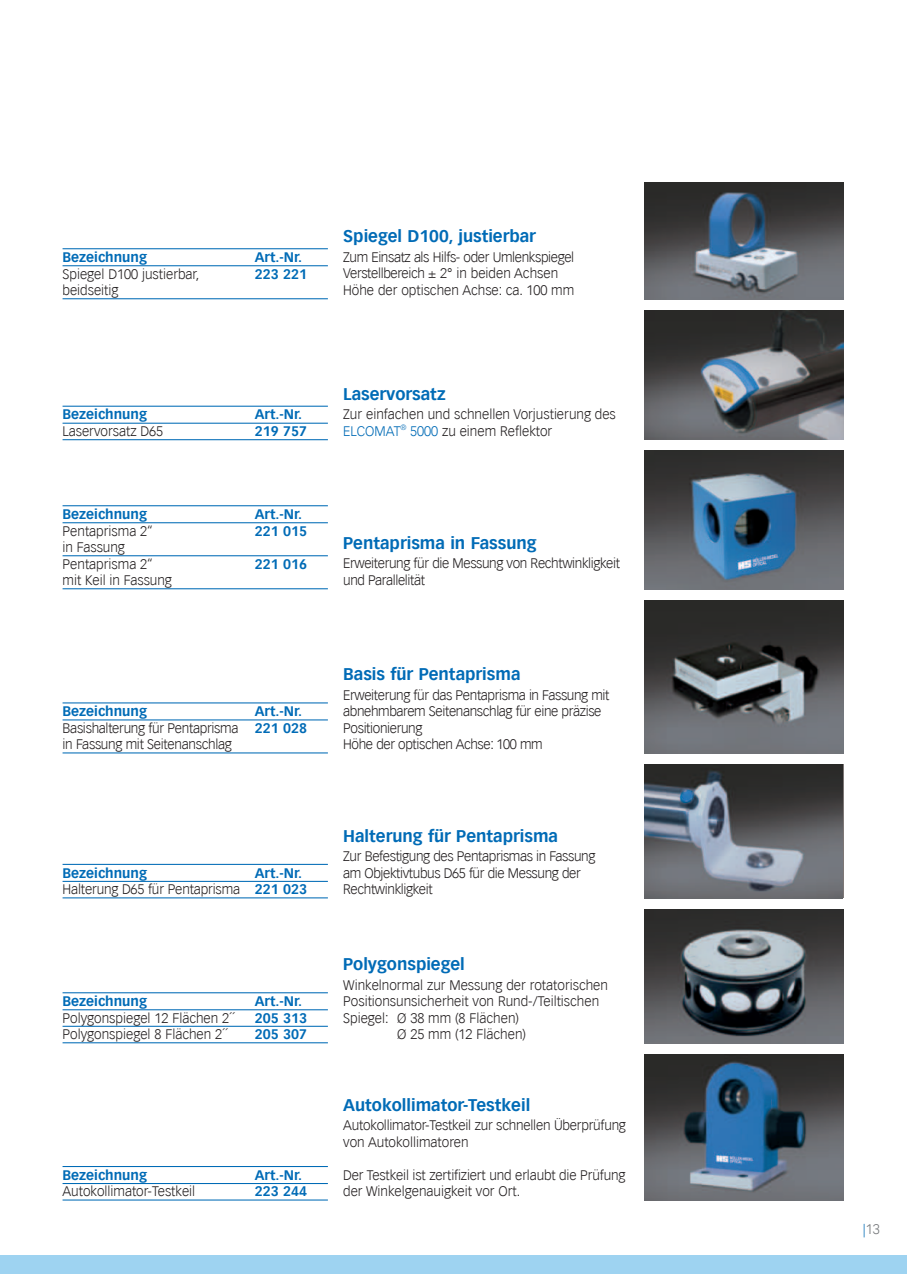
<style>
.page{position:relative;width:907px;height:1274px;background:#fff}
.page>*{position:absolute;margin:0;border:0;box-sizing:border-box;transform-origin:0 0}
.t1{font:700 16.5px "Vectora LH";color:#006bb6}
.t2{font:300 13.5px/16.5px "Vectora LH";letter-spacing:-.01em;color:#231f20}
.t3{font:700 13.5px "Vectora LH";color:#006bb6}
.t4{font:300 13.5px "Vectora LH";color:#006bb6}
.t5{font:300 13.5px "Vectora LH";color:#76787b}
.t6{font:300 7.5px "Vectora LH";color:#006bb6}
.s1{font-weight:700;color:#006bb6}
.s2{color:#006bb6}
</style>
<div class="page">
<hr style="left:63px;top:248px;width:265px;height:1px;background:#006bb6">
<hr style="left:63px;top:265px;width:265px;height:1px;background:#006bb6">
<hr style="left:63px;top:298px;width:265px;height:1px;background:#006bb6">
<hr style="left:63px;top:406px;width:265px;height:1px;background:#006bb6">
<hr style="left:63px;top:423px;width:265px;height:1px;background:#006bb6">
<hr style="left:63px;top:439px;width:265px;height:1px;background:#006bb6">
<hr style="left:63px;top:505px;width:265px;height:1px;background:#006bb6">
<hr style="left:63px;top:522px;width:265px;height:1px;background:#006bb6">
<hr style="left:63px;top:555px;width:265px;height:1px;background:#006bb6">
<hr style="left:63px;top:588px;width:265px;height:1px;background:#006bb6">
<hr style="left:63px;top:702px;width:265px;height:1px;background:#006bb6">
<hr style="left:63px;top:719px;width:265px;height:1px;background:#006bb6">
<hr style="left:63px;top:752px;width:265px;height:1px;background:#006bb6">
<hr style="left:63px;top:864px;width:265px;height:1px;background:#006bb6">
<hr style="left:63px;top:881px;width:265px;height:1px;background:#006bb6">
<hr style="left:63px;top:897px;width:265px;height:1px;background:#006bb6">
<hr style="left:63px;top:992px;width:265px;height:1px;background:#006bb6">
<hr style="left:63px;top:1009px;width:265px;height:1px;background:#006bb6">
<hr style="left:63px;top:1025px;width:265px;height:1px;background:#006bb6">
<hr style="left:63px;top:1042px;width:265px;height:1px;background:#006bb6">
<hr style="left:63px;top:1166px;width:265px;height:1px;background:#006bb6">
<hr style="left:63px;top:1183px;width:265px;height:1px;background:#006bb6">
<hr style="left:63px;top:1199px;width:265px;height:1px;background:#006bb6">
<img style="left:644px;top:451px;width:199px;height:138px">
<img style="left:644px;top:600px;width:199px;height:153px">
<img style="left:644px;top:764px;width:199px;height:134px">
<img style="left:644px;top:909px;width:199px;height:134px">
<img style="left:644px;top:1054px;width:199px;height:146px">
<img style="left:644px;top:310px;width:199px;height:130px">
<img style="left:644px;top:182px;width:199px;height:117px">
<div style="left:0;top:1255px;width:907px;height:19px;background:#9ed3f1"></div>
<p class="t3" style="left:63px;top:249px;width:86px">Bezeichnung</p>
<p class="t3" style="left:255px;top:249px;width:49px">Art.-Nr.</p>
<p class="t2" style="left:63px;top:265px;width:138px">Spiegel D100 justierbar,</p>
<p class="t3" style="left:255px;top:265px;width:54px">223 221</p>
<p class="t2" style="left:63px;top:282px;width:58px">beidseitig</p>
<p class="t3" style="left:63px;top:406px;width:86px">Bezeichnung</p>
<p class="t3" style="left:255px;top:406px;width:49px">Art.-Nr.</p>
<p class="t2" style="left:63px;top:423px;width:102px">Laservorsatz D65</p>
<p class="t3" style="left:255px;top:423px;width:54px">219 757</p>
<p class="t3" style="left:63px;top:506px;width:86px">Bezeichnung</p>
<p class="t3" style="left:255px;top:506px;width:49px">Art.-Nr.</p>
<p class="t2" style="left:63px;top:522px;width:92px">Pentaprisma 2“</p>
<p class="t3" style="left:255px;top:522px;width:54px">221 015</p>
<p class="t2" style="left:63px;top:539px;width:92px">in Fassung<br>Pentaprisma 2“</p>
<p class="t3" style="left:255px;top:555px;width:54px">221 016</p>
<p class="t2" style="left:63px;top:572px;width:111px">mit Keil in Fassung</p>
<p class="t3" style="left:63px;top:703px;width:86px">Bezeichnung</p>
<p class="t2" style="left:63px;top:703px;width:246px;text-indent:192px"><span class="s1">Art.-Nr.<br></span>Basishalterung für Pentaprisma <span class="s1">221 028 </span>in Fassung mit Seitenanschlag</p>
<p class="t3" style="left:63px;top:864px;width:86px">Bezeichnung</p>
<p class="t2" style="left:63px;top:864px;width:246px;text-indent:192px"><span class="s1">Art.-Nr.<br></span>Halterung D65 für Pentaprisma <span class="s1">221 023</span></p>
<p class="t3" style="left:63px;top:993px;width:86px">Bezeichnung</p>
<p class="t3" style="left:255px;top:993px;width:49px">Art.-Nr.</p>
<p class="t2" style="left:63px;top:1009px;width:174px">Polygonspiegel 12 Flächen 2´´</p>
<p class="t3" style="left:255px;top:1009px;width:54px">205 313</p>
<p class="t2" style="left:63px;top:1026px;width:167px">Polygonspiegel 8 Flächen 2´´</p>
<p class="t3" style="left:255px;top:1026px;width:54px">205 307</p>
<p class="t3" style="left:63px;top:1166px;width:86px">Bezeichnung</p>
<p class="t3" style="left:255px;top:1166px;width:49px">Art.-Nr.</p>
<p class="t2" style="left:63px;top:1183px;width:134px">Autokollimator-Testkeil</p>
<p class="t3" style="left:255px;top:1183px;width:54px">223 244</p>
<p class="t1" style="left:343px;top:226px;width:194px">Spiegel D100, justierbar</p>
<p class="t2" style="left:343px;top:249px;width:233px">Zum Einsatz als Hilfs- oder Umlenkspiegel<br>Verstellbereich ± 2° in beiden Achsen<br>Höhe der optischen Achse: ca. 100 mm</p>
<p class="t1" style="left:343px;top:384px;width:104px">Laservorsatz</p>
<p class="t2" style="left:343px;top:406px;width:274px">Zur einfachen und schnellen Vorjustierung des</p>
<p class="t4" style="left:343px;top:423px;width:59px">ELCOMAT</p>
<p class="t6" style="left:400px;top:423px;width:7px">®</p>
<p class="t2" style="left:410px;top:423px;width:144px"><span class="s2">5000</span> zu einem Reflektor</p>
<p class="t1" style="left:343px;top:533px;width:195px">Pentaprisma in Fassung</p>
<p class="t2" style="left:343px;top:555px;width:278px">Erweiterung für die Messung von Rechtwinkligkeit und Parallelität</p>
<p class="t1" style="left:343px;top:664px;width:179px">Basis für Pentaprisma</p>
<p class="t2" style="left:343px;top:686px;width:268px">Erweiterung für das Pentaprisma in Fassung mit abnehmbarem Seitenanschlag für eine präzise Positionierung<br>Höhe der optischen Achse: 100 mm</p>
<p class="t1" style="left:343px;top:825px;width:216px">Halterung für Pentaprisma</p>
<p class="t2" style="left:343px;top:848px;width:254px">Zur Befestigung des Pentaprismas in Fassung am Objektivtubus D65 für die Messung der<br>Rechtwinkligkeit</p>
<p class="t1" style="left:343px;top:954px;width:123px">Polygonspiegel</p>
<p class="t2" style="left:343px;top:976px;width:266px">Winkelnormal zur Messung der rotatorischen</p>
<p class="t2" style="left:343px;top:993px;width:258px">Positionsunsicherheit von Rund-/Teiltischen</p>
<p class="t2" style="left:343px;top:1009px;width:177px">Spiegel: Ø 38 mm (8 Flächen)</p>
<p class="t2" style="left:397px;top:1026px;width:130px">Ø 25 mm (12 Flächen)</p>
<p class="t1" style="left:343px;top:1095px;width:189px">Autokollimator-Testkeil</p>
<p class="t2" style="left:343px;top:1117px;width:284px">Autokollimator-Testkeil zur schnellen Überprü fung von Autokollimatoren</p>
<p class="t2" style="left:343px;top:1166px;width:284px">Der Testkeil ist zertifiziert und erlaubt die Prüfung der Winkelgenauigkeit vor Ort.</p>
<p class="t5" style="left:863px;top:1221px;width:19px"><span class="s2">|</span>13</p>
</div>
